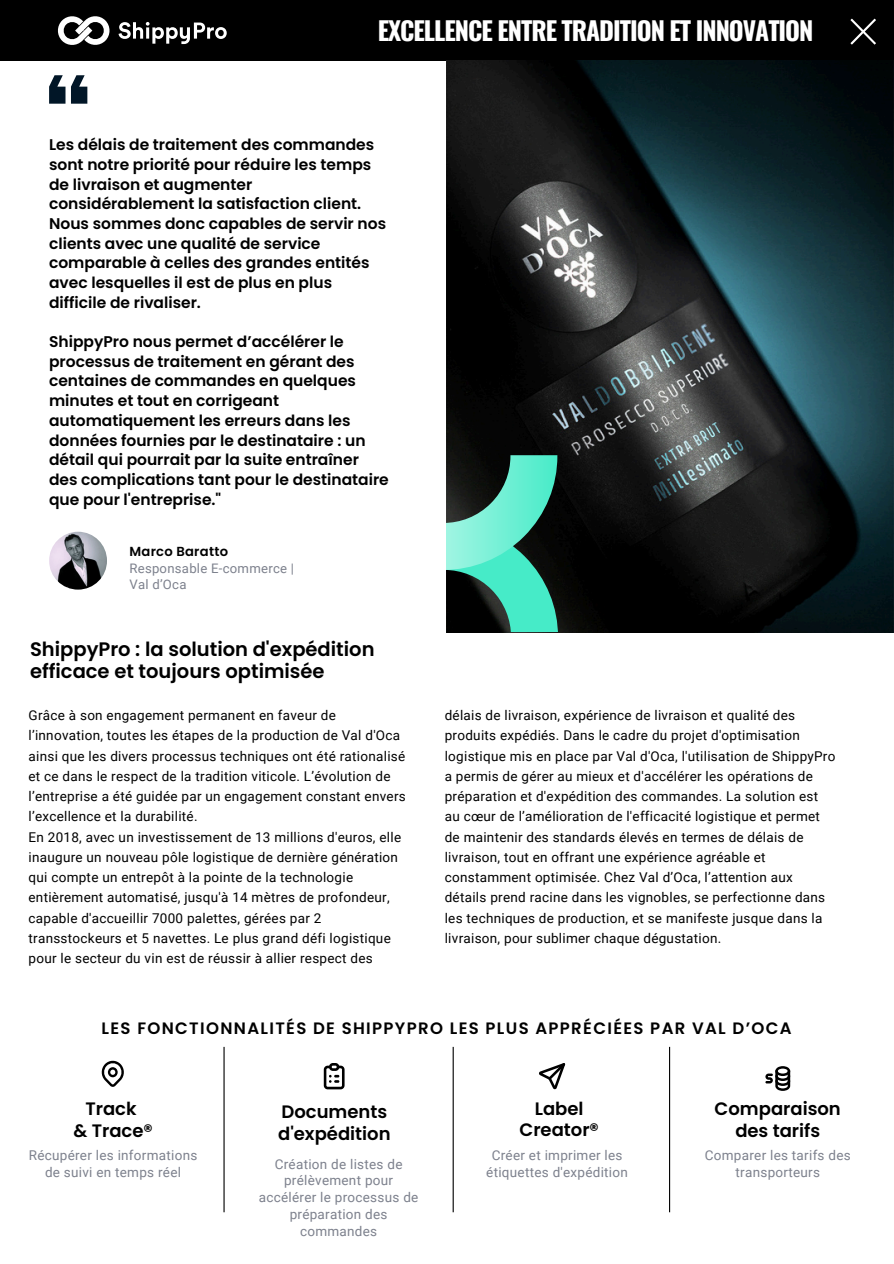
<style>
.page{position:relative;width:894px;height:1264px;background:#fff}
.page>*{position:absolute;margin:0;border:0;box-sizing:border-box;transform-origin:0 0}
.t1{font:700 25.5px "Oswald";letter-spacing:-.04em;color:#fff}
.t2{font:600 19.5px/21.3px "Poppins";color:#000}
.t3{font:600 18px/21.3px "Poppins";color:#000;text-align:center}
.t4{font:600 16.5px "Poppins";letter-spacing:.08em;color:#000}
.t5{font:600 15.45px/19.6px "Poppins";color:#000}
.t6{font:13.5px/20.2px "Roboto";letter-spacing:.02em;color:#000}
.t7{font:13.5px/16.8px "Roboto";letter-spacing:.02em;color:#7d818d;text-align:center}
.t8{font:13.05px "Roboto";letter-spacing:.02em;color:#7d818d}
.t9{font:600 13.05px "Poppins";letter-spacing:.02em;color:#000}
</style>
<div class="page">
<div style="left:0;top:0;width:893px;height:60px;background:#000"></div>
<svg style="left:58px;top:16px;width:52px;height:29px"></svg>
<svg style="left:118px;top:22px;width:109px;height:22px"></svg>
<svg style="left:850px;top:19px;width:25px;height:26px"></svg>
<img style="left:446px;top:60px;width:447px;height:572px">
<svg style="left:446px;top:455px;width:112px;height:176px;background:#3b8978"></svg>
<svg style="left:49px;top:75px;width:38px;height:29px"></svg>
<img style="left:49px;top:531px;width:58px;height:58px;border-radius:50%">
<hr style="left:223px;top:1046px;width:1px;height:166px;background:#000">
<hr style="left:452px;top:1046px;width:1px;height:166px;background:#000">
<hr style="left:668px;top:1046px;width:2px;height:166px;background:#000">
<svg style="left:101px;top:1060px;width:23px;height:27px"></svg>
<svg style="left:539px;top:1063px;width:26px;height:26px"></svg>
<svg style="left:324px;top:1063px;width:20px;height:26px"></svg>
<svg style="left:765px;top:1066px;width:25px;height:24px"></svg>
<p class="t1" style="left:377px;top:11px;width:437px">EXCELLENCE ENTRE TRADITION ET INNOVATION</p>
<p class="t5" style="left:49px;top:135px;width:338px">Les délais de traitement des commandes sont notre priorité pour réduire les temps de livraison et augmenter considérablement la satisfaction client.<br>Nous sommes donc capables de servir nos clients avec une qualité de service comparable à celles des grandes entités avec lesquelles il est de plus en plus difficile de rivaliser.</p>
<h1 class="t5" style="left:49px;top:332px;width:341px">ShippyPro nous permet d’accélérer le processus de traitement en gérant des centaines de commandes en quelques minutes et tout en corrigeant automatiquement les erreurs dans les données fournies par le destinataire : un détail qui pourrait par la suite entraîner des complications tant pour le destinataire que pour l'entreprise."</h1>
<p class="t9" style="left:129px;top:542px;width:100px">Marco Baratto</p>
<p class="t8" style="left:129px;top:560px;width:166px">Responsable E-commerce |</p>
<h4 class="t8" style="left:129px;top:577px;width:59px">Val d’Oca</h4>
<p class="t2" style="left:30px;top:639px;width:346px">ShippyPro : la solution d'expédition efficace et toujours optimisée</p>
<p class="t6" style="left:29px;top:705px;width:378px">Grâce à son engagement permanent en faveur de l’innovation, toutes les étapes de la production de Val d'Oca ainsi que les divers processus techniques ont été rationalisé et ce dans le respect de la tradition viticole. L’évolution de l’entreprise a été guidée par un engagement constant envers l’excellence et la durabilité.</p>
<p class="t6" style="left:29px;top:827px;width:374px">En 2018, avec un investissement de 13 millions d'euros, elle inaugure un nouveau pôle logistique de dernière génération qui compte un entrepôt à la pointe de la technologie entièrement automatisé, jusqu'à 14 mètres de profondeur, capable d'accueillir 7000 palettes, gérées par 2 transstockeurs et 5 navettes. Le plus grand défi logistique pour le secteur du vin est de réussir à allier respect des</p>
<p class="t6" style="left:444px;top:705px;width:392px">délais de livraison, expérience de livraison et qualité des produits expédiés. Dans le cadre du projet d'optimisation logistique mis en place par Val d'Oca, l'utilisation de ShippyPro a permis de gérer au mieux et d'accélérer les opérations de préparation et d'expédition des commandes. La solution est au cœur de l’amélioration de l'efficacité logistique et permet de maintenir des standards élevés en termes de délais de livraison, tout en offrant une expérience agréable et constamment optimisée. Chez Val d’Oca, l’attention aux détails prend racine dans les vignobles, se perfectionne dans les techniques de production, et se manifeste jusque dans la livraison, pour sublimer chaque dégustation.</p>
<h2 class="t4" style="left:102px;top:1016px;width:691px">LES FONCTIONNALITÉS DE SHIPPYPRO LES PLUS APPRÉCIÉES PAR VAL D’OCA</h2>
<h2 class="t3" style="left:73px;top:1098px;width:81px">Track<br>&amp; Trace®</h2>
<p class="t3" style="left:278px;top:1101px;width:114px;text-align:left">Documents d'expédition</p>
<p class="t3" style="left:519px;top:1097px;width:81px">Label<br>Creator®</p>
<p class="t3" style="left:714px;top:1098px;width:128px">Comparaison des tarifs</p>
<p class="t7" style="left:29px;top:1147px;width:170px">Récupérer les informations de suivi en temps réel</p>
<p class="t7" style="left:274px;top:1155px;width:129px">Création de listes de</p>
<p class="t7" style="left:284px;top:1172px;width:110px">prélèvement pour</p>
<h3 class="t7" style="left:259px;top:1189px;width:161px">accélérer le processus de</h3>
<p class="t7" style="left:289px;top:1206px;width:99px">préparation des</p>
<h2 class="t7" style="left:300px;top:1222px;width:79px">commandes</h2>
<p class="t7" style="left:486px;top:1147px;width:143px">Créer et imprimer les étiquettes d'expédition</p>
<p class="t7" style="left:704px;top:1147px;width:147px">Comparer les tarifs des transporteurs</p>
</div>
